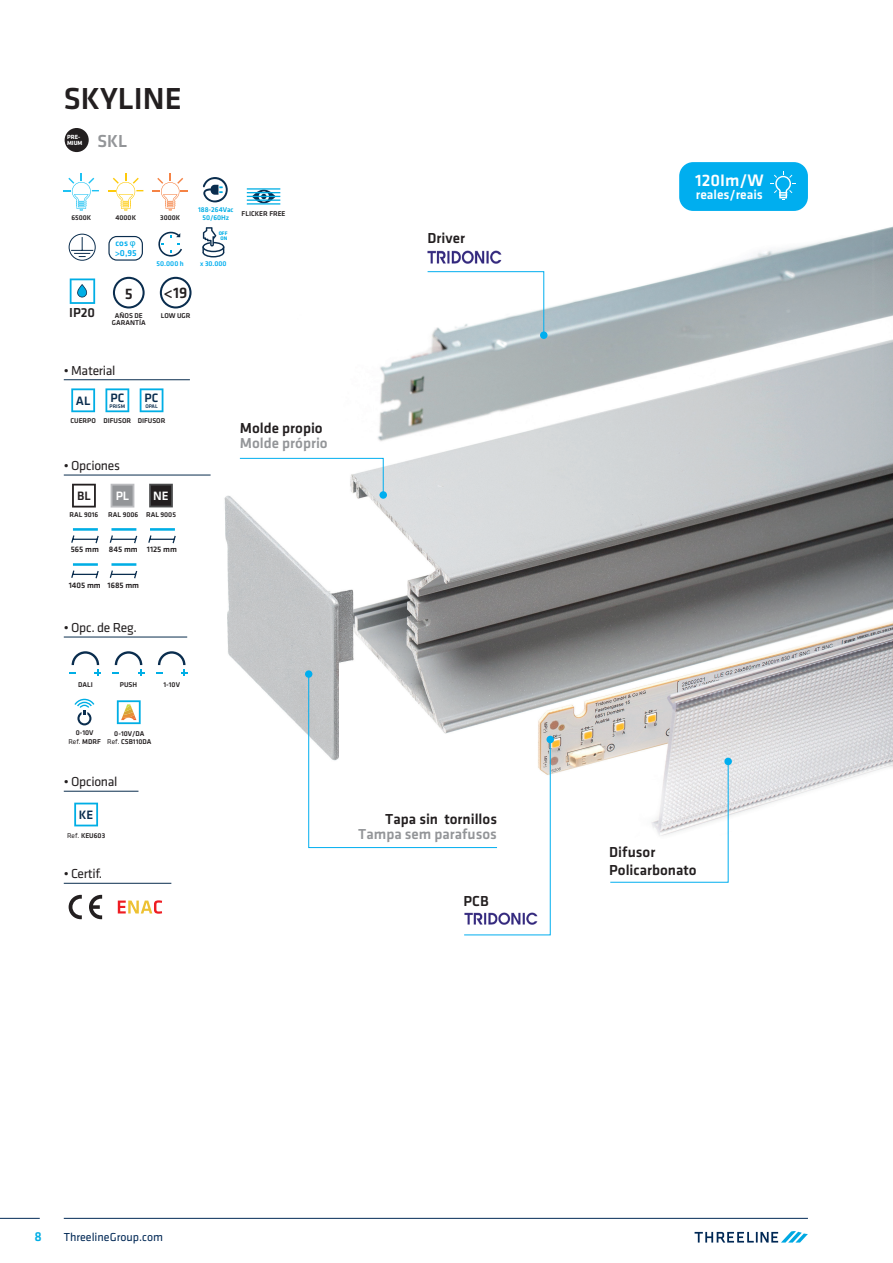
<style>
.page{position:relative;width:893px;height:1263px;background:#fff}
.page>*{position:absolute;margin:0;border:0;box-sizing:border-box;transform-origin:0 0}
.t1{font:500 31.5px "Klavika";color:#231f20}
.t2{font:500 18px "Klavika";color:#939598}
.t3{font:500 17.25px "Klavika";color:#fff}
.t4{font:500 15.9px "Klavika";color:#231f20}
.t5{font:500 15px/18px "Klavika";color:#231f20}
.t6{font:500 15px "Klavika";color:#939598}
.t7{font:13.5px "Klavika";letter-spacing:-.02em;color:#231f20}
.t8{font:500 13.5px "Klavika";color:#fff}
.t9{font:500 13.5px "Klavika";color:#231f20}
.t10{font:500 13.5px "Klavika";color:#00aee5}
.t11{font:500 12.6px "Klavika";color:#0a2d4e}
.t12{font:500 12.6px "Klavika";color:#fff}
.t13{font:500 12.6px "Klavika";color:#231f20}
.t14{font:500 12.6px "Klavika";color:#0a2d4e}
.t15{font:12px "Klavika";color:#002855}
.t16{font:500 9px/9.4px "Klavika";color:#00aeef}
.t17{font:500 8.25px "Klavika";color:#231f20}
.t18{font:500 7.2px/8.4px "Klavika";color:#231f20;text-align:center}
.t19{font:500 7.2px/7.2px "Klavika";color:#231f20;text-align:center}
.t20{font:500 7.2px/8.7px "Klavika";color:#00aee5;text-align:center}
.t21{font:500 7.2px "Klavika";color:#00aeef}
.t22{font:700 6.15px/5.6px "Klavika";color:#fff}
.t23{font:500 5.4px "Klavika";color:#0a2d4e}
.t24{font:700 5.25px/5.2px "Klavika";color:#00aee5;text-align:center}
.s1{font-family:"Arial";font-weight:400;color:#00aee5}
.s2{font-weight:400}
</style>
<div class="page">
<svg style="left:695px;top:1231px;width:113px;height:11px"></svg>
<hr style="left:64px;top:1218px;width:744px;height:1px;background:#002855">
<hr style="left:0;top:1218px;width:40px;height:1px;background:#002855">
<svg style="left:72px;top:484px;width:24px;height:23px"></svg>
<img style="left:224px;top:226px;width:669px;height:591px">
<img style="left:428px;top:251px;width:73px;height:12px">
<svg style="left:427px;top:271px;width:117px;height:65px"></svg>
<div style="left:540px;top:331px;width:7px;height:8px;background:#00aeef;border-radius:50%"></div>
<svg style="left:239px;top:458px;width:145px;height:38px"></svg>
<div style="left:379px;top:491px;width:8px;height:8px;background:#00aeef;border-radius:50%"></div>
<svg style="left:609px;top:761px;width:120px;height:122px"></svg>
<div style="left:724px;top:758px;width:8px;height:7px;background:#00aeef;border-radius:50%"></div>
<div style="left:546px;top:736px;width:8px;height:7px;background:#00aeef;border-radius:50%"></div>
<svg style="left:308px;top:673px;width:243px;height:263px"></svg>
<div style="left:305px;top:670px;width:7px;height:8px;background:#00aeef;border-radius:50%"></div>
<div style="left:679px;top:162px;width:129px;height:49px;background:#00aeef;border-radius:14px"></div>
<svg style="left:771px;top:171px;width:25px;height:29px"></svg>
<svg style="left:252px;top:190px;width:24px;height:13px"></svg>
<hr style="left:247px;top:188px;width:33px;height:2px;background:#00aee5">
<hr style="left:247px;top:192px;width:33px;height:1px;background:#00aee5">
<hr style="left:247px;top:196px;width:33px;height:1px;background:#00aee5">
<hr style="left:247px;top:199px;width:33px;height:2px;background:#00aee5">
<hr style="left:247px;top:203px;width:33px;height:2px;background:#00aee5">
<svg style="left:70px;top:278px;width:25px;height:26px"></svg>
<svg style="left:64px;top:173px;width:35px;height:38px"></svg>
<svg style="left:108px;top:173px;width:35px;height:38px"></svg>
<svg style="left:153px;top:173px;width:35px;height:37px"></svg>
<svg style="left:113px;top:277px;width:32px;height:31px"></svg>
<svg style="left:160px;top:277px;width:32px;height:31px"></svg>
<div style="left:66px;top:129px;width:22px;height:22px;background:#231f20;border-radius:50%"></div>
<div style="left:65px;top:128px;width:24px;height:24px;border:2px solid #231f20;border-radius:50%"></div>
<svg style="left:203px;top:177px;width:25px;height:25px"></svg>
<svg style="left:68px;top:233px;width:28px;height:28px"></svg>
<hr style="left:64px;top:379px;width:126px;height:1px;background:#0a2d4e">
<svg style="left:71px;top:388px;width:24px;height:24px"></svg>
<svg style="left:105px;top:388px;width:24px;height:24px"></svg>
<svg style="left:140px;top:388px;width:23px;height:24px"></svg>
<hr style="left:64px;top:791px;width:74px;height:1px;background:#0a2d4e">
<hr style="left:64px;top:475px;width:147px;height:1px;background:#0a2d4e">
<hr style="left:64px;top:883px;width:107px;height:1px;background:#0a2d4e">
<svg style="left:158px;top:231px;width:24px;height:26px"></svg>
<svg style="left:202px;top:227px;width:22px;height:30px"></svg>
<svg style="left:108px;top:236px;width:35px;height:25px"></svg>
<svg style="left:111px;top:484px;width:23px;height:23px"></svg>
<svg style="left:149px;top:484px;width:24px;height:23px"></svg>
<hr style="left:73px;top:528px;width:25px;height:3px;background:#00aee5">
<svg style="left:71px;top:535px;width:28px;height:9px"></svg>
<hr style="left:111px;top:528px;width:25px;height:3px;background:#00aee5">
<svg style="left:109px;top:535px;width:29px;height:9px"></svg>
<hr style="left:150px;top:528px;width:25px;height:3px;background:#00aee5">
<svg style="left:148px;top:535px;width:28px;height:9px"></svg>
<hr style="left:73px;top:563px;width:25px;height:3px;background:#00aee5">
<svg style="left:71px;top:570px;width:28px;height:9px"></svg>
<hr style="left:111px;top:563px;width:25px;height:3px;background:#00aee5">
<svg style="left:109px;top:570px;width:29px;height:9px"></svg>
<hr style="left:64px;top:637px;width:123px;height:1px;background:#0a2d4e">
<svg style="left:70px;top:651px;width:31px;height:25px"></svg>
<svg style="left:113px;top:651px;width:31px;height:25px"></svg>
<svg style="left:156px;top:651px;width:31px;height:25px"></svg>
<svg style="left:74px;top:699px;width:20px;height:26px"></svg>
<svg style="left:117px;top:700px;width:24px;height:24px"></svg>
<svg style="left:74px;top:803px;width:24px;height:23px"></svg>
<svg style="left:69px;top:895px;width:13px;height:24px"></svg>
<svg style="left:89px;top:895px;width:13px;height:24px"></svg>
<svg style="left:118px;top:900px;width:44px;height:14px"></svg>
<h1 class="t1" style="left:64px;top:81px;width:119px">SKYLINE</h1>
<p class="t22" style="left:67px;top:134px;width:17px">PRE-<br>MIUM</p>
<h2 class="t2" style="left:98px;top:131px;width:31px">SKL</h2>
<p class="t19" style="left:71px;top:214px;width:21px">6500K</p>
<p class="t19" style="left:115px;top:214px;width:22px">4000K</p>
<p class="t19" style="left:160px;top:214px;width:22px">3000K</p>
<p class="t16" style="left:115px;top:239px;width:23px">cos <span class="s1">φ </span>&gt;0,95</p>
<p class="t20" style="left:198px;top:205px;width:37px">188-264Vac<br>50/60Hz</p>
<p class="t24" style="left:219px;top:230px;width:10px">OFF<br>ON</p>
<p class="t21" style="left:157px;top:259px;width:29px">50.000 h</p>
<p class="t21" style="left:200px;top:259px;width:28px">x 30.000</p>
<p class="t19" style="left:242px;top:210px;width:45px">FLICKER FREE</p>
<h3 class="t9" style="left:69px;top:305px;width:27px">IP20</h3>
<h3 class="t4" style="left:125px;top:285px;width:9px">5</h3>
<h3 class="t4" style="left:164px;top:284px;width:25px">&lt;19</h3>
<p class="t19" style="left:112px;top:312px;width:35px">AÑOS DE<br>GARANTÍA</p>
<p class="t19" style="left:161px;top:312px;width:31px">LOW UGR</p>
<h3 class="t7" style="left:64px;top:363px;width:53px">• Material</h3>
<h3 class="t11" style="left:76px;top:394px;width:16px">AL</h3>
<h3 class="t11" style="left:110px;top:391px;width:15px">PC</h3>
<p class="t23" style="left:110px;top:403px;width:17px">PRISM</p>
<h3 class="t11" style="left:145px;top:391px;width:15px">PC</h3>
<p class="t23" style="left:145px;top:403px;width:14px">OPAL</p>
<p class="t19" style="left:70px;top:417px;width:97px">CUERPO DIFUSOR DIFUSOR</p>
<h3 class="t7" style="left:64px;top:458px;width:58px">• Opciones</h3>
<h3 class="t13" style="left:77px;top:489px;width:15px">BL</h3>
<h3 class="t12" style="left:116px;top:489px;width:15px">PL</h3>
<h3 class="t12" style="left:153px;top:489px;width:17px">NE</h3>
<p class="t18" style="left:70px;top:510px;width:30px">RAL 9016</p>
<p class="t17" style="left:71px;top:545px;width:108px">565 mm 845 mm 1125 mm</p>
<p class="t17" style="left:69px;top:580px;width:72px">1405 mm 1685 mm</p>
<p class="t18" style="left:108px;top:510px;width:69px">RAL 9006 RAL 9005</p>
<h3 class="t7" style="left:64px;top:620px;width:75px">• Opc. de Reg.</h3>
<p class="t18" style="left:78px;top:680px;width:16px">DALI</p>
<p class="t18" style="left:120px;top:680px;width:19px">PUSH</p>
<p class="t18" style="left:163px;top:680px;width:18px">1-10V</p>
<p class="t18" style="left:68px;top:729px;width:34px">0-10V<br><span class="s2">Ref.</span> MDRF</p>
<p class="t18" style="left:107px;top:729px;width:46px">0-10V/DA<br><span class="s2">Ref.</span> CSB110DA</p>
<h3 class="t7" style="left:64px;top:774px;width:55px">• Opcional</h3>
<h3 class="t14" style="left:79px;top:808px;width:16px">KE</h3>
<p class="t18" style="left:67px;top:831px;width:40px"><span class="s2">Ref.</span> KEU603</p>
<h3 class="t7" style="left:64px;top:866px;width:40px">• Certif.</h3>
<h3 class="t5" style="left:240px;top:419px;width:84px">Molde propio</h3>
<h3 class="t6" style="left:240px;top:435px;width:89px">Molde próprio</h3>
<h3 class="t5" style="left:428px;top:229px;width:39px">Driver</h3>
<h3 class="t5" style="left:385px;top:810px;width:113px">Tapa sin tornillos</h3>
<h3 class="t6" style="left:358px;top:826px;width:140px">Tampa sem parafusos</h3>
<h3 class="t5" style="left:463px;top:892px;width:27px">PCB</h3>
<h3 class="t3" style="left:695px;top:171px;width:70px">120Im/W</h3>
<h3 class="t8" style="left:696px;top:188px;width:69px">reales/reais</h3>
<h3 class="t5" style="left:609px;top:843px;width:89px">Difusor<br>Policarbonato</h3>
<h3 class="t10" style="left:35px;top:1229px;width:9px">8</h3>
<h3 class="t15" style="left:64px;top:1231px;width:101px">ThreelineGroup.com</h3>
</div>
